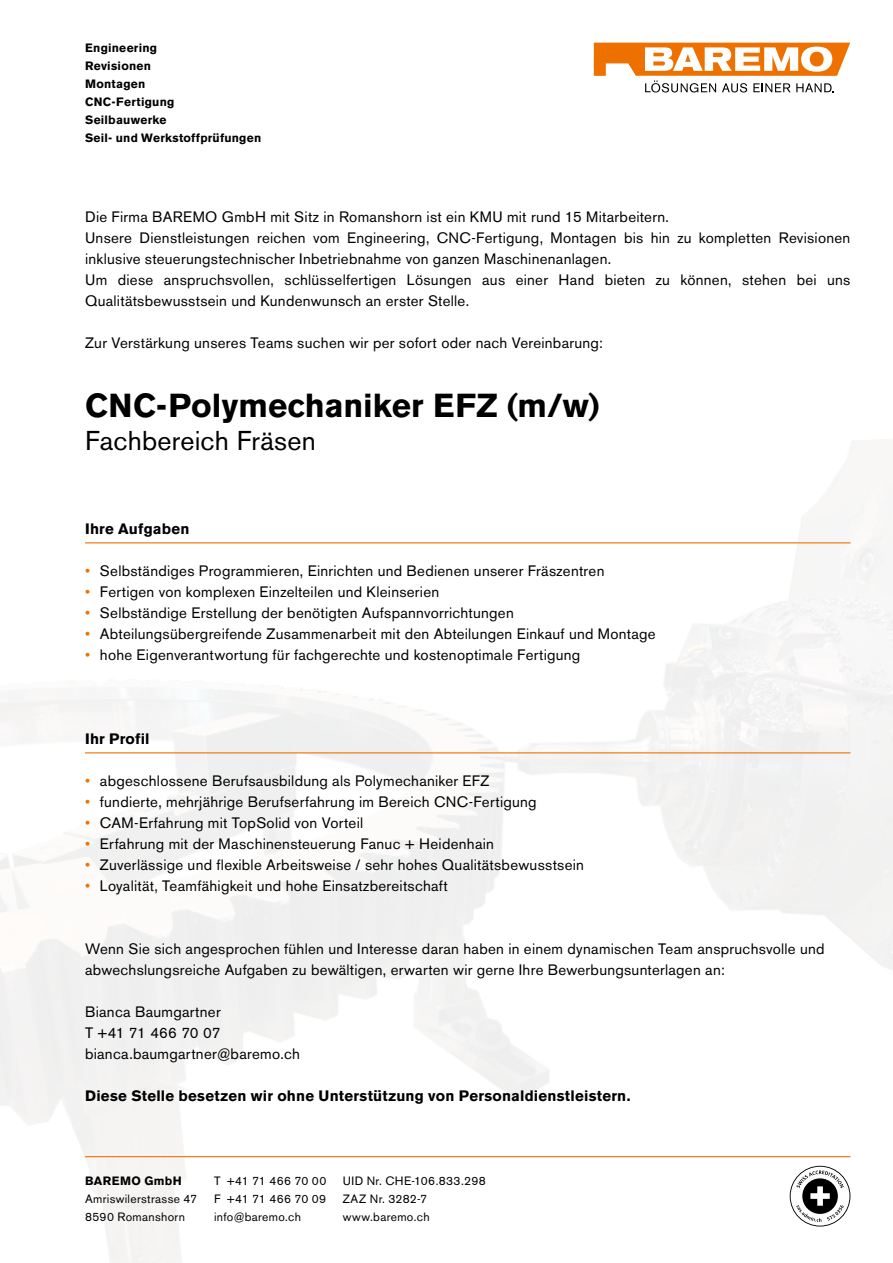
<style>
.page{position:relative;width:893px;height:1263px;background:#fff}
.page>*{position:absolute;margin:0;border:0;box-sizing:border-box;transform-origin:0 0}
.t1{font:700 33px "Akzidenz Grotesk BE";letter-spacing:.005em;color:#000}
.t2{font:27px "Akzidenz Grotesk BE";letter-spacing:.01em;color:#000}
.t3{font:15px/21px "Akzidenz Grotesk BE";letter-spacing:.02em;color:#000}
.t4{font:700 15px "Akzidenz Grotesk BE";letter-spacing:.015em;color:#000}
.t5{font:12px/18px "Akzidenz Grotesk BE";letter-spacing:.03em;color:#000}
.t6{font:700 12px/18px "Akzidenz Grotesk BE";letter-spacing:.02em;color:#000}
.s1{color:#ee7100}
</style>
<div class="page">
<svg style="left:790px;top:1166px;width:60px;height:60px"></svg>
<hr style="left:85px;top:542px;width:765px;height:1px;background:#ee7100">
<hr style="left:85px;top:752px;width:765px;height:1px;background:#ee7100">
<svg style="left:594px;top:43px;width:256px;height:50px"></svg>
<hr style="left:85px;top:1156px;width:765px;height:1px;background:#ee7100">
<p class="t6" style="left:85px;top:38px;width:178px">Engineering<br>Revisionen<br>Montagen<br>CNC-Fertigung<br>Seilbauwerke<br>Seil- und Werkstoffprüfungen</p>
<p class="t3" style="left:85px;top:206px;width:767px">Die Firma BAREMO GmbH mit Sitz in Romanshorn ist ein KMU mit rund 15 Mitarbeitern.<br>Unsere Dienstleistungen reichen vom Engineering, CNC-Fertigung, Montagen bis hin zu kompletten Revisionen inklusive steuerungstechnischer Inbetriebnahme von ganzen Maschinenanlagen.<br>Um diese anspruchsvollen, schlüsselfertigen Lösungen aus einer Hand bieten zu können, stehen bei uns Qualitätsbewusstsein und Kundenwunsch an erster Stelle.</p>
<p class="t3" style="left:85px;top:332px;width:519px">Zur Verstärkung unseres Teams suchen wir per sofort oder nach Vereinbarung:</p>
<h1 class="t1" style="left:85px;top:386px;width:516px">CNC-Polymechaniker EFZ (m/w)</h1>
<h2 class="t2" style="left:85px;top:424px;width:232px">Fachbereich Fräsen</h2>
<p class="t4" style="left:85px;top:520px;width:106px">Ihre Aufgaben</p>
<p class="t3" style="left:85px;top:560px;width:521px"><span class="s1">•</span> Selbständiges Programmieren, Einrichten und Bedienen unserer Fräszentren</p>
<p class="t3" style="left:85px;top:581px;width:356px"><span class="s1">•</span> Fertigen von komplexen Einzelteilen und Kleinserien</p>
<p class="t3" style="left:85px;top:602px;width:430px"><span class="s1">•</span> Selbständige Erstellung der benötigten Aufspannvorrichtungen</p>
<p class="t3" style="left:85px;top:623px;width:572px"><span class="s1">•</span> Abteilungsübergreifende Zusammenarbeit mit den Abteilungen Einkauf und Montage</p>
<p class="t3" style="left:85px;top:644px;width:497px"><span class="s1">•</span> hohe Eigenverantwortung für fachgerechte und kostenoptimale Fertigung</p>
<p class="t4" style="left:85px;top:730px;width:66px">Ihr Profil</p>
<p class="t3" style="left:85px;top:770px;width:406px"><span class="s1">•</span> abgeschlossene Berufsausbildung als Polymechaniker EFZ</p>
<p class="t3" style="left:85px;top:791px;width:453px"><span class="s1">•</span> fundierte, mehrjährige Berufserfahrung im Bereich CNC-Fertigung</p>
<p class="t3" style="left:85px;top:812px;width:280px"><span class="s1">•</span> CAM-Erfahrung mit TopSolid von Vorteil</p>
<p class="t3" style="left:85px;top:833px;width:410px"><span class="s1">•</span> Erfahrung mit der Maschinensteuerung Fanuc + Heidenhain</p>
<p class="t3" style="left:85px;top:854px;width:500px"><span class="s1">•</span> Zuverlässige und flexible Arbeitsweise / sehr hohes Qualitätsbewusstsein</p>
<p class="t3" style="left:85px;top:875px;width:364px"><span class="s1">•</span> Loyalität, Teamfähigkeit und hohe Einsatzbereitschaft</p>
<p class="t3" style="left:85px;top:938px;width:741px">Wenn Sie sich angesprochen fühlen und Interesse daran haben in einem dynamischen Team anspruchsvolle und abwechslungsreiche Aufgaben zu bewältigen, erwarten wir gerne Ihre Bewerbungsunterlagen an:</p>
<p class="t3" style="left:85px;top:1001px;width:216px">Bianca Baumgartner<br>T +41 71 466 70 07 bianca.baumgartner@baremo.ch</p>
<p class="t4" style="left:85px;top:1087px;width:547px">Diese Stelle besetzen wir ohne Unterstützung von Personaldienstleistern.</p>
<p class="t6" style="left:85px;top:1171px;width:98px">BAREMO GmbH</p>
<p class="t5" style="left:85px;top:1189px;width:114px">Amriswilerstrasse 47<br>8590 Romanshorn</p>
<p class="t5" style="left:214px;top:1171px;width:114px;text-align:justify">T +41 71 466 70 00<br>F +41 71 466 70 09 info@baremo.ch</p>
<p class="t5" style="left:343px;top:1171px;width:144px">UID Nr. CHE-106.833.298<br>ZAZ Nr. 3282-7 www.baremo.ch</p>
</div>
